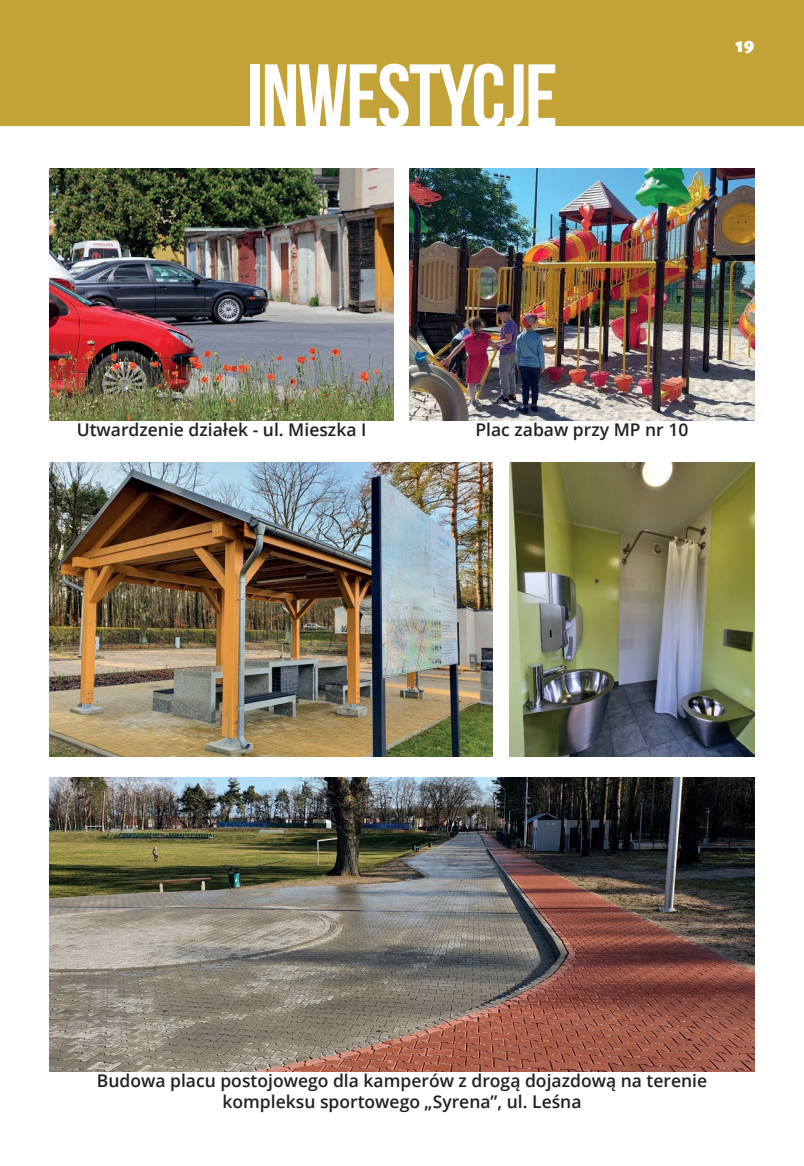
<style>
.page{position:relative;width:804px;height:1166px;background:#fff}
.page>*{position:absolute;margin:0;border:0;box-sizing:border-box;transform-origin:0 0}
.t1{font:89.25px "Bebas Neue";letter-spacing:-.02em;color:#fff}
.t2{font:900 21px "Alegreya Sans";color:#fff}
.t3{font:600 17.5px/21px "Open Sans";color:#231f20;text-align:center}
</style>
<div class="page">
<div style="left:0;top:0;width:804px;height:126px;background:#c3a337"></div>
<img style="left:50px;top:168px;width:343px;height:252px">
<img style="left:409px;top:168px;width:345px;height:252px">
<img style="left:50px;top:462px;width:443px;height:294px">
<img style="left:509px;top:462px;width:245px;height:294px">
<img style="left:50px;top:777px;width:704px;height:294px">
<h1 class="t1" style="left:246px;top:47px;width:313px">INWESTYCJE</h1>
<p class="t2" style="left:736px;top:28px;width:20px">19</p>
<p class="t3" style="left:77px;top:419px;width:291px">Utwardzenie działek - ul. Mieszka I</p>
<p class="t3" style="left:475px;top:419px;width:214px">Plac zabaw przy MP nr 10</p>
<p class="t3" style="left:97px;top:1070px;width:612px">Budowa placu postojowego dla kamperów z drogą dojazdową na terenie kompleksu sportowego „Syrena”, ul. Leśna</p>
</div>
